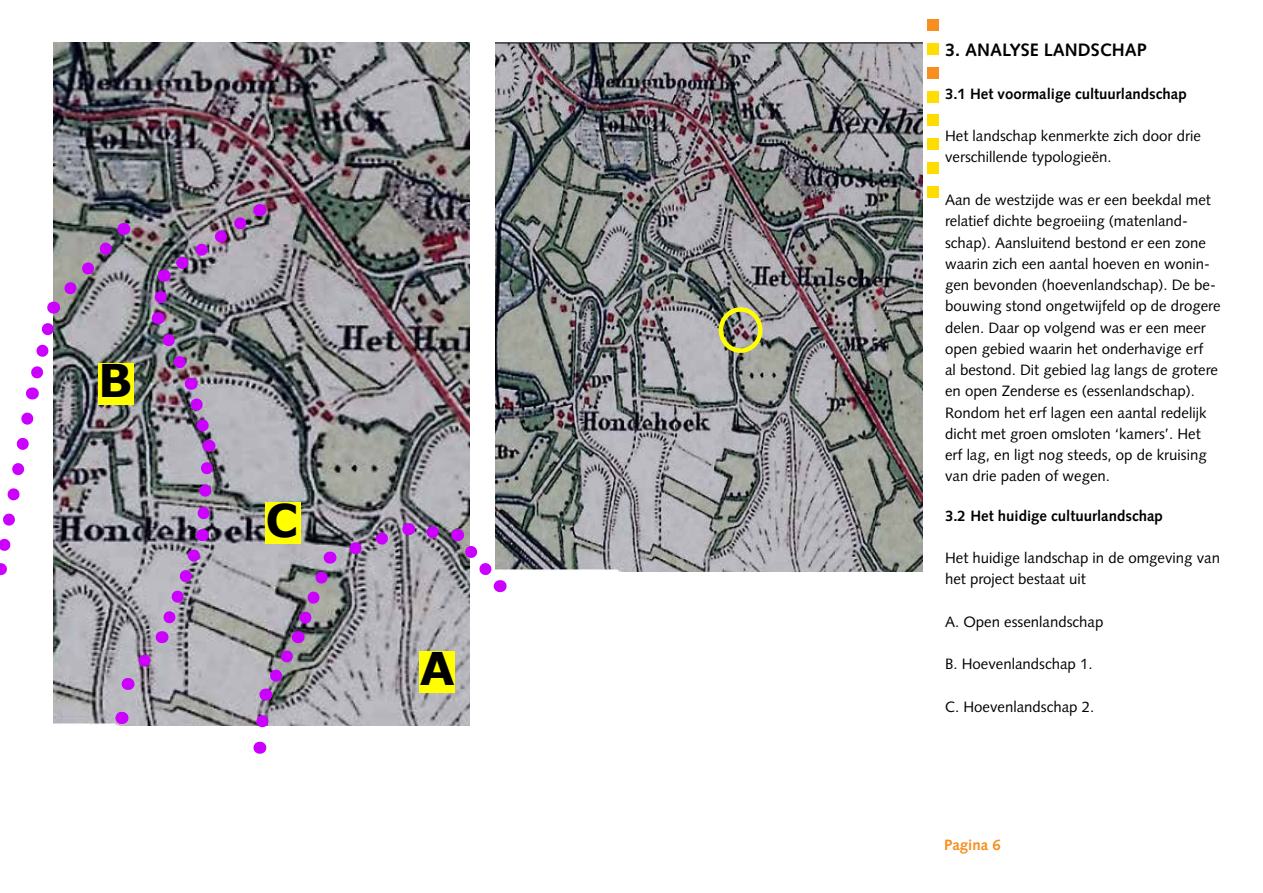
<style>
.page{position:relative;width:1263px;height:893px;background:#fff}
.page>*{position:absolute;margin:0;border:0;box-sizing:border-box;transform-origin:0 0}
.t1{font:700 45px "Verdana";color:#000}
.t2{font:700 18px "Syntax";color:#000}
.t3{font:15px/21.3px "Syntax LT Std";color:#000}
.t4{font:700 15px "Syntax";color:#000}
.t5{font:700 15px "Syntax";color:#f78e1e}
</style>
<div class="page">
<div style="left:927px;top:114px;width:11px;height:12px;background:#fd0"></div>
<div style="left:927px;top:138px;width:11px;height:12px;background:#fd0"></div>
<div style="left:927px;top:162px;width:11px;height:12px;background:#fd0"></div>
<div style="left:927px;top:186px;width:11px;height:12px;background:#fd0"></div>
<div style="left:927px;top:91px;width:11px;height:12px;background:#fd0"></div>
<div style="left:927px;top:67px;width:11px;height:12px;background:#f78e1e"></div>
<div style="left:927px;top:43px;width:11px;height:12px;background:#fd0"></div>
<div style="left:927px;top:19px;width:11px;height:12px;background:#f78e1e"></div>
<img style="left:53px;top:43px;width:416px;height:682px">
<svg style="left:407px;top:517px;width:95px;height:75px"></svg>
<svg style="left:0;top:204px;width:397px;height:550px"></svg>
<div style="left:420px;top:651px;width:35px;height:41px;background:#ff0"></div>
<div style="left:98px;top:363px;width:35px;height:41px;background:#ff0"></div>
<div style="left:265px;top:502px;width:35px;height:42px;background:#ff0"></div>
<img style="left:495px;top:43px;width:428px;height:529px">
<div style="left:719px;top:307px;width:43px;height:46px;border:4px solid #ff0;border-radius:50%"></div>
<h1 class="t1" style="left:98px;top:349px;width:36px">B</h1>
<h1 class="t1" style="left:265px;top:489px;width:34px">C</h1>
<h1 class="t1" style="left:420px;top:637px;width:36px">A</h1>
<p class="t2" style="left:945px;top:40px;width:203px">3. ANALYSE LANDSCHAP</p>
<p class="t4" style="left:945px;top:85px;width:243px">3.1 Het voormalige cultuurlandschap</p>
<p class="t3" style="left:945px;top:125px;width:257px">Het landschap kenmerkte zich door drie verschillende typologieën.</p>
<p class="t3" style="left:945px;top:189px;width:277px">Aan de westzijde was er een beekdal met relatief dichte begroeiing (matenland&shy;schap). Aansluitend bestond er een zone waarin zich een aantal hoeven en wonin&shy;gen bevonden (hoevenlandschap). De be&shy;bouwing stond ongetwijfeld op de drogere delen. Daar op volgend was er een meer open gebied waarin het onderhavige erf<br>al bestond. Dit gebied lag langs de grotere en open Zenderse es (essenlandschap).<br>Rondom het erf lagen een aantal redelijk dicht met groen omsloten ‘kamers’. Het erf lag, en ligt nog steeds, op de kruising van drie paden of wegen.</p>
<p class="t4" style="left:945px;top:507px;width:219px">3.2 Het huidige cultuurlandschap</p>
<p class="t3" style="left:945px;top:547px;width:277px">Het huidige landschap in de omgeving van het project bestaat uit</p>
<p class="t3" style="left:945px;top:611px;width:160px">A. Open essenlandschap</p>
<p class="t3" style="left:945px;top:654px;width:149px">B. Hoevenlandschap 1.</p>
<p class="t3" style="left:945px;top:696px;width:151px">C. Hoevenlandschap 2.</p>
<p class="t5" style="left:944px;top:836px;width:58px">Pagina 6</p>
</div>
